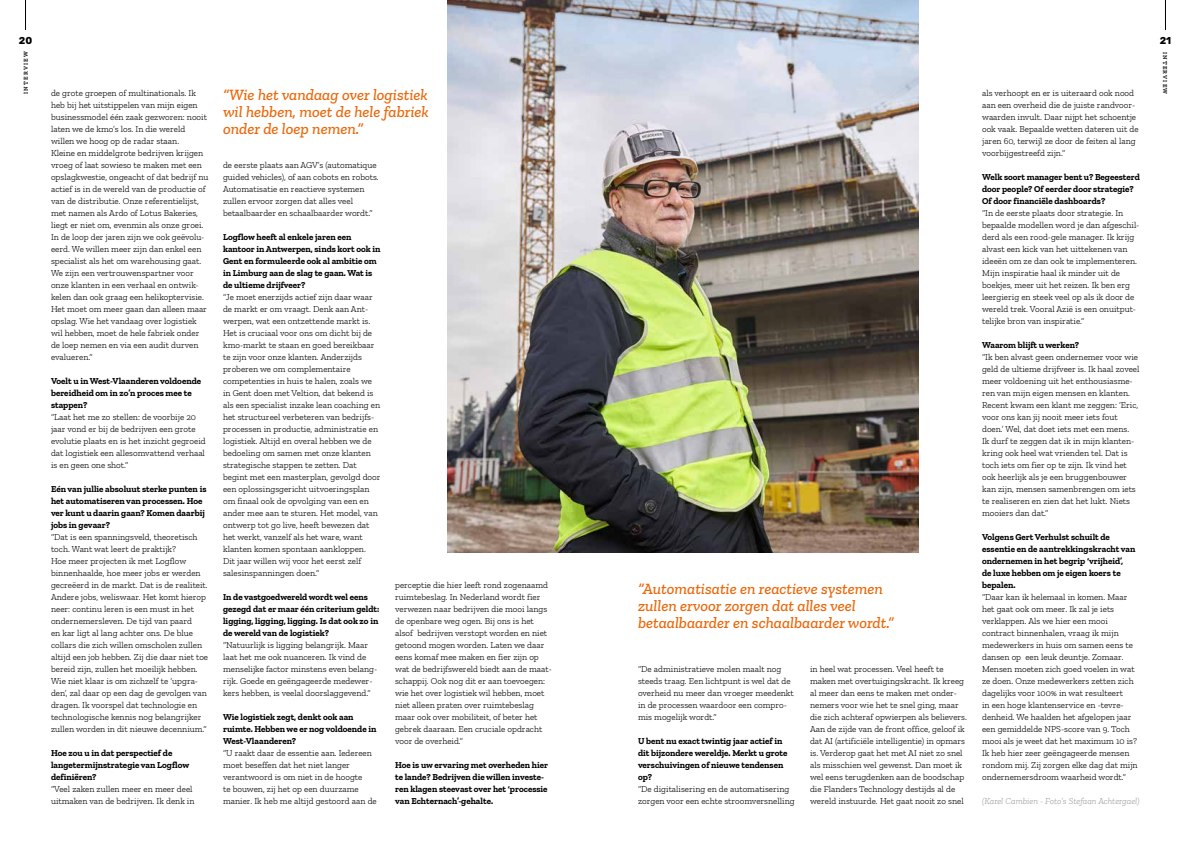
<style>
.page{position:relative;width:1191px;height:842px;background:#fff}
.page>*{position:absolute;margin:0;border:0;box-sizing:border-box;transform-origin:0 0}
.t1{font:italic 500 16px/17px "Zilla Slab";color:#ec6608}
.t2{font:700 10px "Rubik";color:#000}
.t3{font:300 9px/12px "Zilla Slab";color:#000}
.t4{font:700 9px/12px "Zilla Slab";color:#000}
.t5{font:italic 300 9px "Zilla Slab";color:#9d9d9c}
.t6{font:600 6px "Zilla Slab";letter-spacing:.2em;color:#000}
</style>
<div class="page">
<hr style="left:25px;top:0;width:1px;height:30px;background:#000">
<hr style="left:1165px;top:0;width:1px;height:30px;background:#000">
<img style="left:447px;top:0;width:471px;height:552px">
<p class="t2" style="left:19px;top:35px;width:15px">20</p>
<p class="t6" style="left:22px;top:94px;width:44px;rotate:-90deg">INTERVIEW</p>
<p class="t3" style="left:51px;top:87px;width:159px">de grote groepen of multinationals. Ik heb bij het uitstippelen van mijn eigen businessmodel één zaak gezworen: nooit laten we de kmo’s los. In die wereld willen we hoog op de radar staan.<br>Kleine en middelgrote bedrijven krijgen vroeg of laat sowieso te maken met een opslagkwestie, ongeacht of dat bedrijf nu actief is in de wereld van de productie of van de distributie. Onze referentielijst, met namen als Ardo of Lotus Bakeries, liegt er niet om, evenmin als onze groei.<br>In de loop der jaren zijn we ook geëvolu&shy;eerd. We willen meer zijn dan enkel een specialist als het om warehousing gaat.<br>We zijn een vertrouwenspartner voor onze klanten in een verhaal en ontwik&shy;kelen dan ook graag een helikoptervisie.<br>Het moet om meer gaan dan alleen maar opslag. Wie het vandaag over logistiek wil hebben, moet de hele fabriek onder de loep nemen en via een audit durven evalueren.”</p>
<p class="t4" style="left:51px;top:375px;width:152px">Voelt u in West-Vlaanderen voldoende bereidheid om in zo’n proces mee te stappen?</p>
<p class="t3" style="left:51px;top:411px;width:156px">“Laat het me zo stellen: de voorbije 20 jaar vond er bij de bedrijven een grote evolutie plaats en is het inzicht gegroeid dat logistiek een allesomvattend verhaal is en geen one shot.”</p>
<p class="t4" style="left:51px;top:483px;width:157px">Eén van jullie absoluut sterke punten is het automatiseren van processen. Hoe ver kunt u daarin gaan? Komen daarbij jobs in gevaar?</p>
<p class="t3" style="left:51px;top:531px;width:159px">“Dat is een spanningsveld, theoretisch toch. Want wat leert de praktijk?<br>Hoe meer projecten ik met Logflow binnenhaalde, hoe meer jobs er werden gecreëerd in de markt. Dat is de realiteit.<br>Andere jobs, weliswaar. Het komt hierop neer: continu leren is een must in het ondernemersleven. De tijd van paard<br>en kar ligt al lang achter ons. De blue collars die zich willen omscholen zullen altijd een job hebben. Zij die daar niet toe bereid zijn, zullen het moeilijk hebben.<br>Wie niet klaar is om zichzelf te ‘upgra&shy;den’, zal daar op een dag de gevolgen van dragen. Ik voorspel dat technologie en technologische kennis nog belangrijker zullen worden in dit nieuwe decennium.”</p>
<p class="t4" style="left:51px;top:747px;width:140px">Hoe zou u in dat perspectief de langetermijnstrategie van Logflow definiëren?</p>
<p class="t3" style="left:51px;top:783px;width:145px">“Veel zaken zullen meer en meer deel uitmaken van de bedrijven. Ik denk in</p>
<h1 class="t1" style="left:223px;top:86px;width:207px;text-align:justify">“Wie het vandaag over logistiek wil hebben, moet de hele fabriek onder de loep nemen.”</h1>
<p class="t3" style="left:223px;top:159px;width:157px">de eerste plaats aan AGV’s (automatique guided vehicles), of aan cobots en robots.<br>Automatisatie en reactieve systemen zullen ervoor zorgen dat alles veel betaalbaarder en schaalbaarder wordt.”</p>
<p class="t4" style="left:223px;top:231px;width:159px">Logflow heeft al enkele jaren een kantoor in Antwerpen, sinds kort ook in Gent en formuleerde ook al ambitie om in Limburg aan de slag te gaan. Wat is de ultieme drijfveer?</p>
<p class="t3" style="left:223px;top:291px;width:159px">“Je moet enerzijds actief zijn daar waar de markt er om vraagt. Denk aan Ant&shy;werpen, wat een ontzettende markt is.<br>Het is cruciaal voor ons om dicht bij de kmo-markt te staan en goed bereikbaar te zijn voor onze klanten. Anderzijds proberen we om complementaire competenties in huis te halen, zoals we in Gent doen met Veltion, dat bekend is als een specialist inzake lean coaching en het structureel verbeteren van bedrijfs&shy;processen in productie, administratie en logistiek. Altijd en overal hebben we de bedoeling om samen met onze klanten strategische stappen te zetten. Dat begint met een masterplan, gevolgd door een oplossingsgericht uitvoeringsplan om finaal ook de opvolging van een en ander mee aan te sturen. Het model, van ontwerp tot go live, heeft bewezen dat het werkt, vanzelf als het ware, want klanten komen spontaan aankloppen.<br>Dit jaar willen wij voor het eerst zelf salesinspanningen doen.”</p>
<p class="t4" style="left:223px;top:591px;width:158px">In de vastgoedwereld wordt wel eens gezegd dat er maar één criterium geldt: ligging, ligging, ligging. Is dat ook zo in de wereld van de logistiek?</p>
<p class="t3" style="left:223px;top:639px;width:156px">“Natuurlijk is ligging belangrijk. Maar laat het me ook nuanceren. Ik vind de menselijke factor minstens even belang&shy;rijk. Goede en geëngageerde medewer&shy;kers hebben, is veelal doorslaggevend.”</p>
<p class="t4" style="left:223px;top:711px;width:155px">Wie logistiek zegt, denkt ook aan ruimte. Hebben we er nog voldoende in<br>West-Vlaanderen?</p>
<p class="t3" style="left:223px;top:747px;width:155px">“U raakt daar de essentie aan. Iedereen moet beseffen dat het niet langer verantwoord is om niet in de hoogte<br>te bouwen, zij het op een duurzame manier. Ik heb me altijd gestoord aan de</p>
<p class="t3" style="left:395px;top:579px;width:158px">perceptie die hier leeft rond zogenaamd ruimtebeslag. In Nederland wordt fier verwezen naar bedrijven die mooi langs de openbare weg ogen. Bij ons is het alsof bedrijven verstopt worden en niet getoond mogen worden. Laten we daar eens komaf mee maken en fier zijn op wat de bedrijfswereld biedt aan de maat&shy;schappij. Ook nog dit er aan toevoegen: wie het over logistiek wil hebben, moet niet alleen praten over ruimtebeslag maar ook over mobiliteit, of beter het gebrek daaraan. Een cruciale opdracht voor de overheid.”</p>
<p class="t4" style="left:395px;top:759px;width:154px">Hoe is uw ervaring met overheden hier te lande? Bedrijven die willen investe&shy;ren klagen steevast over het ‘processie van Echternach’-gehalte.</p>
<h1 class="t1" style="left:638px;top:580px;width:257px">“Automatisatie en reactieve systemen zullen ervoor zorgen dat alles veel betaalbaarder en schaalbaarder wordt.”</h1>
<p class="t3" style="left:638px;top:663px;width:157px">“De administratieve molen maalt nog steeds traag. Een lichtpunt is wel dat de overheid nu meer dan vroeger meedenkt in de processen waardoor een compro&shy;mis mogelijk wordt.”</p>
<p class="t4" style="left:638px;top:735px;width:151px">U bent nu exact twintig jaar actief in dit bijzondere wereldje. Merkt u grote verschuivingen of nieuwe tendensen op?</p>
<p class="t3" style="left:638px;top:783px;width:158px">“De digitalisering en de automatisering zorgen voor een echte stroomversnelling</p>
<p class="t3" style="left:810px;top:663px;width:158px">in heel wat processen. Veel heeft te maken met overtuigingskracht. Ik kreeg al meer dan eens te maken met onder&shy;nemers voor wie het te snel ging, maar die zich achteraf opwierpen als believers.<br>Aan de zijde van de front office, geloof ik dat AI (artificiële intelligentie) in opmars is. Verderop gaat het met AI niet zo snel als misschien wel gewenst. Dan moet ik wel eens terugdenken aan de boodschap die Flanders Technology destijds al de wereld instuurde. Het gaat nooit zo snel</p>
<p class="t3" style="left:982px;top:87px;width:158px">als verhoopt en er is uiteraard ook nood aan een overheid die de juiste randvoor&shy;waarden invult. Daar nijpt het schoentje ook vaak. Bepaalde wetten dateren uit de jaren 60, terwijl ze door de feiten al lang voorbijgestreefd zijn.”</p>
<p class="t4" style="left:982px;top:171px;width:159px">Welk soort manager bent u? Begeesterd door people? Of eerder door strategie?<br>Of door financiële dashboards?</p>
<p class="t3" style="left:982px;top:207px;width:159px">“In de eerste plaats door strategie. In bepaalde modellen word je dan afgeschil&shy;derd als een rood-gele manager. Ik krijg alvast een kick van het uittekenen van ideeën om ze dan ook te implementeren.<br>Mijn inspiratie haal ik minder uit de boekjes, meer uit het reizen. Ik ben erg leergierig en steek veel op als ik door de wereld trek. Vooral Azië is een onuitput&shy;telijke bron van inspiratie.”</p>
<p class="t4" style="left:982px;top:339px;width:99px">Waarom blijft u werken?</p>
<p class="t3" style="left:982px;top:351px;width:159px">“Ik ben alvast geen ondernemer voor wie geld de ultieme drijfveer is. Ik haal zoveel meer voldoening uit het enthousiasme&shy;ren van mijn eigen mensen en klanten.<br>Recent kwam een klant me zeggen: ‘Eric, voor ons kan jij nooit meer iets fout doen.’ Wel, dat doet iets met een mens.<br>Ik durf te zeggen dat ik in mijn klanten&shy;kring ook heel wat vrienden tel. Dat is toch iets om fier op te zijn. Ik vind het ook heerlijk als je een bruggenbouwer kan zijn, mensen samenbrengen om iets te realiseren en zien dat het lukt. Niets mooiers dan dat.”</p>
<p class="t4" style="left:982px;top:531px;width:155px">Volgens Gert Verhulst schuilt de essentie en de aantrekkingskracht van ondernemen in het begrip ‘vrijheid’,<br>de luxe hebben om je eigen koers te bepalen.</p>
<p class="t3" style="left:982px;top:591px;width:157px">“Daar kan ik helemaal in komen. Maar het gaat ook om meer. Ik zal je iets verklappen. Als we hier een mooi contract binnenhalen, vraag ik mijn medewerkers in huis om samen eens te dansen op een leuk deuntje. Zomaar.<br>Mensen moeten zich goed voelen in wat ze doen. Onze medewerkers zetten zich dagelijks voor 100% in wat resulteert<br>in een hoge klantenservice en -tevre&shy;denheid. We haalden het afgelopen jaar een gemiddelde NPS-score van 9. Toch mooi als je weet dat het maximum 10 is?<br>Ik heb hier zeer geëngageerde mensen rondom mij. Zij zorgen elke dag dat mijn ondernemersdroom waarheid wordt.”</p>
<p class="t5" style="left:982px;top:796px;width:159px">(Karel Cambien - Foto’s Stefaan Achtergael)</p>
<p class="t2" style="left:1159px;top:35px;width:13px">21</p>
<p class="t6" style="left:1168px;top:52px;width:44px;rotate:90deg">INTERVIEW</p>
</div>
